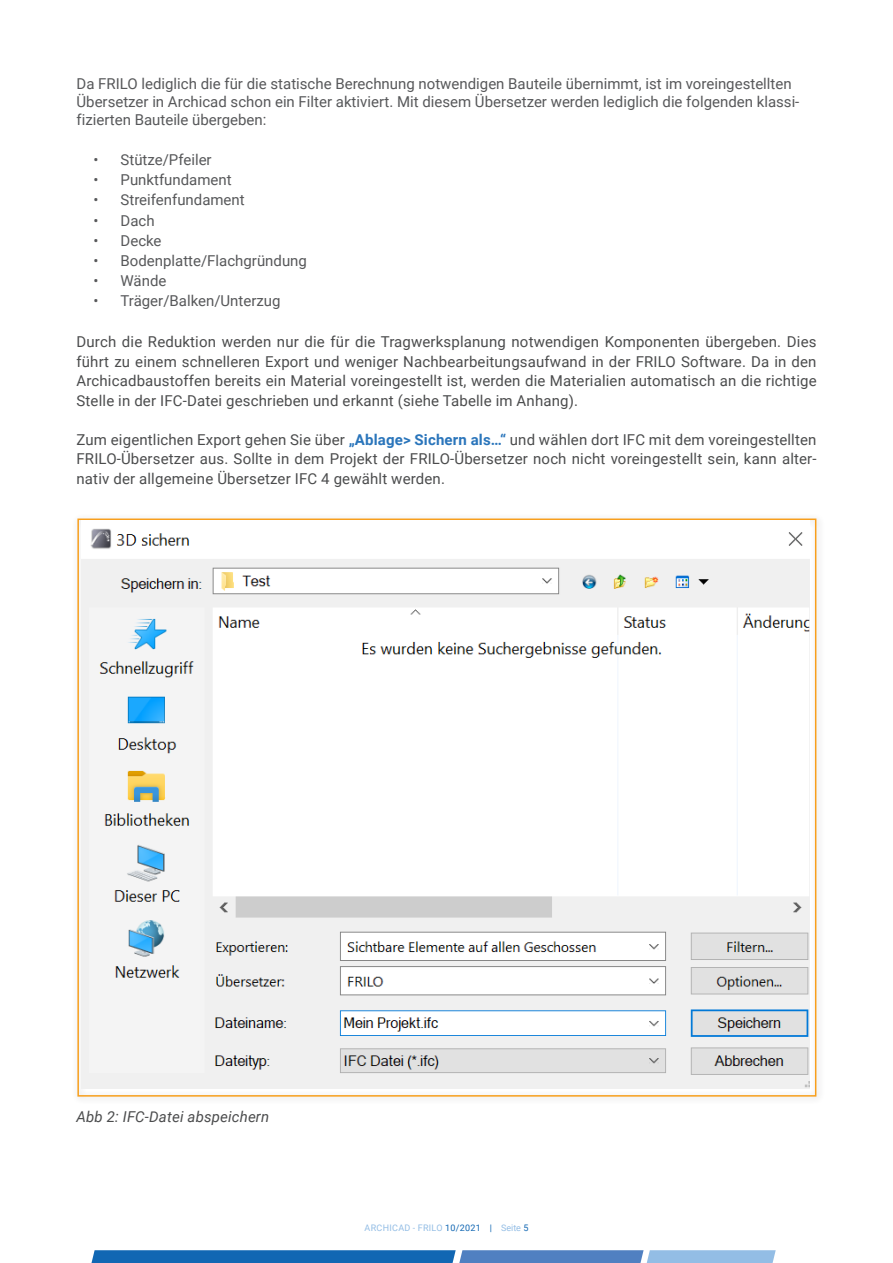
<style>
.page{position:relative;width:893px;height:1263px;background:#fff}
.page>*{position:absolute;margin:0;border:0;box-sizing:border-box;transform-origin:0 0}
.t1{font:15px/19.5px "Roboto";letter-spacing:.01em;color:#4b4c4d;text-align:justify}
.t2{font:15px/18px "Roboto";color:#57585a}
.t3{font:italic 15px "Roboto";letter-spacing:.01em;color:#4b4c4d}
.t4{font:9px "Roboto";letter-spacing:.035em;color:#93bde5}
.s1{font-weight:700;color:#2a75bb}
.s2{color:#1167b3}
</style>
<div class="page">
<svg style="left:91px;top:1250px;width:685px;height:13px;background:#4283c2"></svg>
<div style="left:72px;top:513px;width:753px;height:592px;background:#231f20;opacity:.25"></div>
<img style="left:91px;top:529px;width:718px;height:559px">
<p class="t2" style="left:77px;top:74px;width:724px">Da FRILO lediglich die für die statische Berechnung notwendigen Bauteile übernimmt, ist im voreingestellten<br>Übersetzer in Archicad schon ein Filter aktiviert. Mit diesem Übersetzer werden lediglich die folgenden klassi&shy;fizierten Bauteile übergeben:</p>
<p class="t2" style="left:94px;top:150px;width:120px">• Stütze/Pfeiler</p>
<p class="t2" style="left:94px;top:170px;width:140px">• Punktfundament</p>
<p class="t2" style="left:94px;top:190px;width:153px">• Streifenfundament</p>
<p class="t2" style="left:94px;top:211px;width:63px">• Dach</p>
<p class="t2" style="left:94px;top:231px;width:70px">• Decke</p>
<p class="t2" style="left:94px;top:251px;width:215px">• Bodenplatte/Flachgründung</p>
<p class="t2" style="left:94px;top:271px;width:74px">• Wände</p>
<p class="t2" style="left:94px;top:291px;width:189px">• Träger/Balken/Unterzug</p>
<p class="t1" style="left:77px;top:331px;width:742px">Durch die Reduktion werden nur die für die Tragwerksplanung notwendigen Komponenten übergeben. Dies führt zu einem schnelleren Export und weniger Nachbearbeitungsaufwand in der FRILO Software. Da in den Archicadbaustoffen bereits ein Material voreingestellt ist, werden die Materialien automatisch an die richtige Stelle in der IFC-Datei geschrieben und erkannt (siehe Tabelle im Anhang).</p>
<p class="t1" style="left:77px;top:429px;width:742px">Zum eigentlichen Export gehen Sie über <span class="s1">„Ablage&gt; Sichern als…“</span> und wählen dort IFC mit dem voreingestellten FRILO-Übersetzer aus. Sollte in dem Projekt der FRILO-Übersetzer noch nicht voreingestellt sein, kann alter&shy;nativ der allgemeine Übersetzer IFC 4 gewählt werden.</p>
<p class="t3" style="left:77px;top:1106px;width:194px">Abb 2: IFC-Datei abspeichern</p>
<p class="t4" style="left:364px;top:1221px;width:165px">ARCHICAD - FRILO <span class="s2">10/2021 |</span> Seite <span class="s2">5</span></p>
</div>
